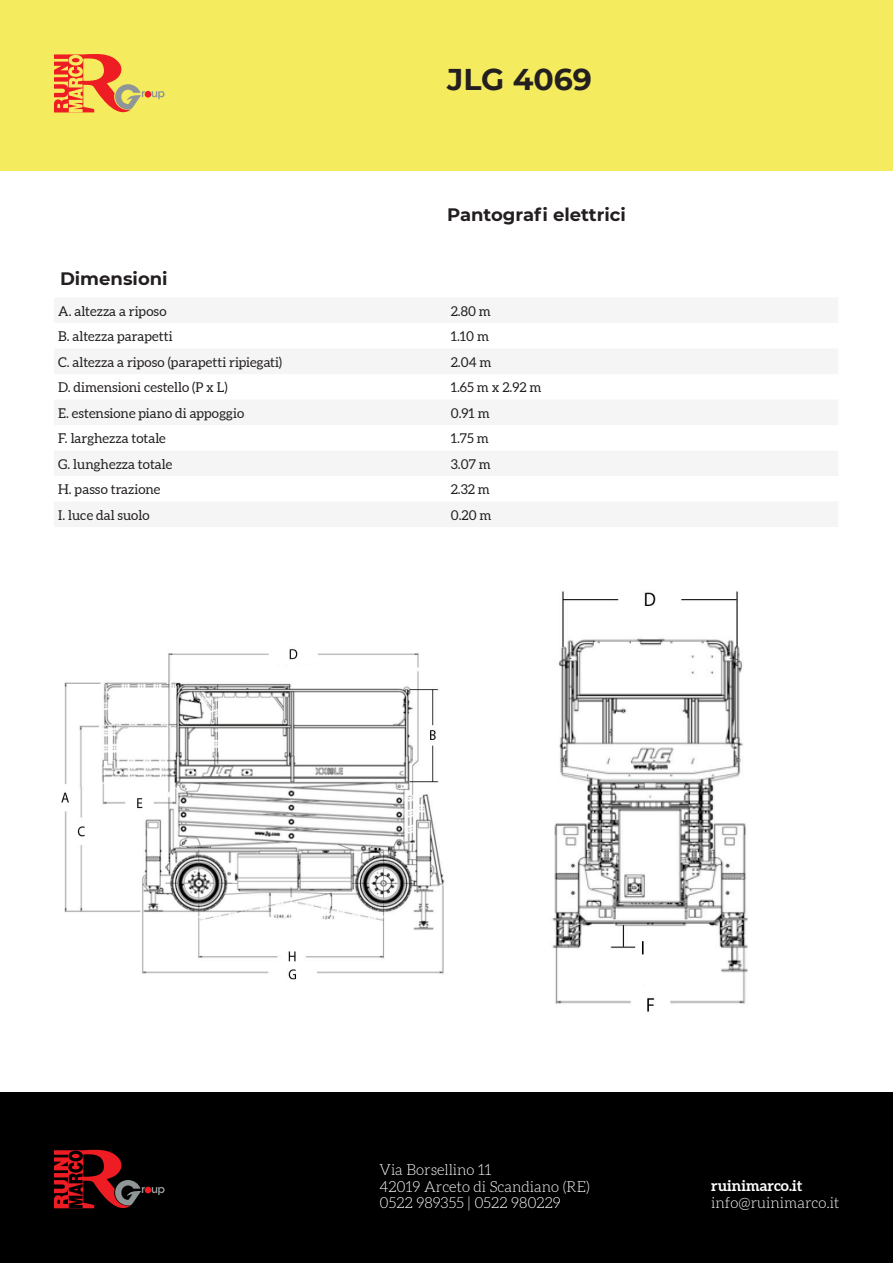
<style>
.page{position:relative;width:893px;height:1263px;background:#fff}
.page>*{position:absolute;margin:0;border:0;box-sizing:border-box;transform-origin:0 0}
.t1{font:700 30px "Montserrat";color:#231f20}
.t2{font:700 18px "Montserrat";color:#231f20}
.t3{font:300 15px/16.5px "Aleo";color:#fff}
.t4{font:700 15px "Aleo";color:#fff}
.t5{font:13.5px "Aleo";color:#231f20}
</style>
<div class="page">
<div style="left:0;top:0;width:893px;height:170px;background:#f4ec5e"></div>
<div style="left:0;top:1093px;width:893px;height:170px;background:#000001"></div>
<img style="left:61px;top:649px;width:384px;height:331px">
<img style="left:552px;top:591px;width:196px;height:421px">
<svg style="left:152px;top:91px;width:13px;height:8px"></svg>
<div style="left:145px;top:91px;width:6px;height:7px;background:#ee1d23;border-radius:50%"></div>
<svg style="left:54px;top:54px;width:91px;height:59px"></svg>
<svg style="left:54px;top:1150px;width:111px;height:59px"></svg>
<p class="t1" style="left:447px;top:58px;width:146px">JLG 4069</p>
<p class="t2" style="left:447px;top:202px;width:180px">Pantografi elettrici</p>
<p class="t2" style="left:60px;top:266px;width:109px">Dimensioni</p>
<p class="t5" style="left:58px;top:303px;width:110px">A. altezza a riposo</p>
<p class="t5" style="left:451px;top:303px;width:42px">2.80 m</p>
<p class="t5" style="left:58px;top:329px;width:116px">B. altezza parapetti</p>
<p class="t5" style="left:451px;top:329px;width:40px">1.10 m</p>
<p class="t5" style="left:58px;top:354px;width:225px">C. altezza a riposo (parapetti ripiegati)</p>
<p class="t5" style="left:451px;top:354px;width:42px">2.04 m</p>
<p class="t5" style="left:58px;top:380px;width:171px">D. dimensioni cestello (P x L)</p>
<p class="t5" style="left:451px;top:380px;width:92px">1.65 m x 2.92 m</p>
<p class="t5" style="left:58px;top:405px;width:187px">E. estensione piano di appoggio</p>
<p class="t5" style="left:451px;top:405px;width:41px">0.91 m</p>
<p class="t5" style="left:58px;top:431px;width:109px">F. larghezza totale</p>
<p class="t5" style="left:451px;top:431px;width:40px">1.75 m</p>
<p class="t5" style="left:58px;top:456px;width:116px">G. lunghezza totale</p>
<p class="t5" style="left:451px;top:456px;width:42px">3.07 m</p>
<p class="t5" style="left:58px;top:482px;width:104px">H. passo trazione</p>
<p class="t5" style="left:451px;top:482px;width:41px">2.32 m</p>
<p class="t5" style="left:58px;top:507px;width:93px">I. luce dal suolo</p>
<p class="t5" style="left:451px;top:507px;width:42px">0.20 m</p>
<p class="t3" style="left:380px;top:1163px;width:212px">Via Borsellino 11<br>42019 Arceto di Scandiano (RE)<br>0522 989355 | 0522 980229</p>
<p class="t4" style="left:711px;top:1176px;width:93px">ruinimarco.it</p>
<p class="t3" style="left:711px;top:1195px;width:130px">info@ruinimarco.it</p>
</div>
